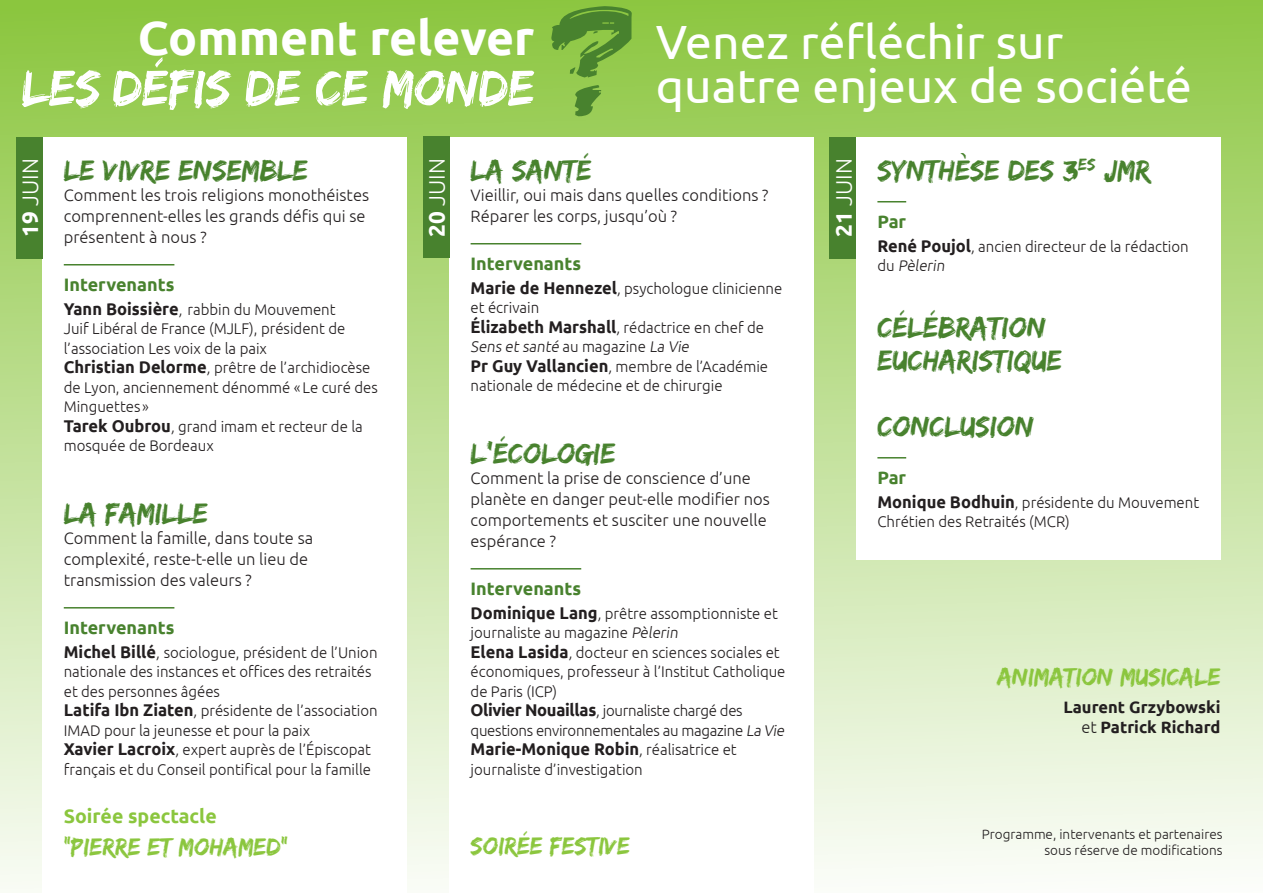
<style>
.page{position:relative;width:1263px;height:893px;background:#fff}
.page>*{position:absolute;margin:0;border:0;box-sizing:border-box;transform-origin:0 0}
.t1{font:52.5px "Edo SZ";color:#fff}
.t2{font:48px/45px "Ubuntu";color:#fff}
.t3{font:700 48px "Ubuntu";color:#fff}
.t4{font:30px/33px "Edo SZ";color:#48822e}
.t5{font:25.5px "Edo SZ";color:#8bc63e}
.t6{font:300 22.5px "Ubuntu";color:#fff}
.t7{font:700 19.5px "Ubuntu";color:#8bc63e}
.t8{font:700 18px "Ubuntu";color:#48822e}
.t9{font:700 16.95px "Ubuntu";color:#231f20}
.t10{font:300 16.5px/21px "Ubuntu";color:#231f20}
.t11{font:700 16.5px/19.8px "Ubuntu";color:#231f20;text-align:right}
.t12{font:300 15.45px/19.5px "Ubuntu";color:#231f20}
.t13{font:300 13.5px/16.5px "Ubuntu";color:#231f20;text-align:right}
.s1{font-weight:700}
.s2{font-weight:700;font-size:16.95px}
.s3{font-weight:300;font-size:15.45px}
.s4{font-weight:300}
</style>
<div class="page">
<div style="left:0;top:0;width:1263px;height:893px;background:linear-gradient(to bottom,#8dc742,#fcfdfa)"></div>
<div style="left:43px;top:137px;width:364px;height:756px;background:#fff"></div>
<hr style="left:64px;top:264px;width:110px;height:1px;background:#48822e">
<hr style="left:64px;top:607px;width:110px;height:1px;background:#48822e">
<div style="left:449px;top:137px;width:365px;height:756px;background:#fff"></div>
<hr style="left:471px;top:243px;width:110px;height:1px;background:#48822e">
<hr style="left:471px;top:568px;width:110px;height:1px;background:#48822e">
<div style="left:856px;top:137px;width:364px;height:422px;background:#fff"></div>
<svg style="left:877px;top:201px;width:29px;height:1px"></svg>
<svg style="left:877px;top:457px;width:29px;height:1px"></svg>
<svg style="left:551px;top:6px;width:81px;height:110px"></svg>
<div style="left:830px;top:137px;width:26px;height:121px;background:#48822e"></div>
<div style="left:423px;top:137px;width:26px;height:121px;background:#48822e"></div>
<div style="left:16px;top:137px;width:27px;height:121px;background:#48822e"></div>
<h2 class="t3" style="left:138px;top:9px;width:398px">Comment relever</h2>
<h1 class="t1" style="left:22px;top:57px;width:514px">LES DÉFIS DE CE MONDE</h1>
<h2 class="t2" style="left:656px;top:17px;width:538px">Venez réfléchir sur quatre enjeux de société</h2>
<h3 class="t6" style="left:16px;top:237px;width:80px;rotate:-90deg"><span class="s1">19</span> JUIN</h3>
<h3 class="t4" style="left:64px;top:153px;width:246px">LE VIVRE ENSEMBLE</h3>
<p class="t10" style="left:64px;top:184px;width:307px">Comment les trois religions monothéistes comprennent-elles les grands défis qui se présentent à nous ?</p>
<p class="t8" style="left:64px;top:274px;width:112px">Intervenants</p>
<p class="t12" style="left:64px;top:299px;width:315px"><span class="s2">Yann Boissière</span>, rabbin du Mouvement<br>Juif Libéral de France (MJLF), président de l’association Les voix de la paix<br><span class="s2">Christian Delorme</span>,prêtre de l’archidiocèse de Lyon, anciennement dénommé «Le curé des Minguettes »<br><span class="s2">Tarek Oubrou</span>, grand imam et recteur de la mosquée de Bordeaux</p>
<h3 class="t4" style="left:64px;top:496px;width:146px">LA FAMILLE</h3>
<p class="t10" style="left:64px;top:527px;width:251px">Comment la famille, dans toute sa complexité, reste-t-elle un lieu de transmission des valeurs ?</p>
<p class="t8" style="left:64px;top:617px;width:112px">Intervenants</p>
<p class="t12" style="left:64px;top:642px;width:315px"><span class="s2">Michel Billé</span>,sociologue, président de l’Union nationale des instances et offices des retraités et des personnes âgées<br><span class="s2">Latifa Ibn Ziaten</span>, présidente de l’association IMAD pour la jeunesse et pour la paix<br><span class="s2">Xavier Lacroix</span>, expert auprès de l’Épiscopat français et du Conseil pontifical pour la famille</p>
<p class="t7" style="left:64px;top:805px;width:155px">Soirée spectacle</p>
<h3 class="t5" style="left:64px;top:832px;width:226px">“PIERRE ET MOHAMED”</h3>
<h3 class="t6" style="left:423px;top:237px;width:80px;rotate:-90deg"><span class="s1">20</span> JUIN</h3>
<h3 class="t4" style="left:471px;top:153px;width:122px">LA SANTÉ</h3>
<p class="t10" style="left:471px;top:184px;width:299px">Vieillir, oui mais dans quelles conditions ?<br>Réparer les corps, jusqu’où ?</p>
<p class="t8" style="left:471px;top:253px;width:112px">Intervenants</p>
<p class="t12" style="left:471px;top:278px;width:313px"><span class="s2">Marie de Hennezel</span>,psychologue clinicienne et écrivain<br><span class="s2">Élizabeth Marshall</span>, rédactrice en chef de Sens et santé a u m a g a zi n e La Vie<br><span class="s2">Pr Guy Vallancien</span>,membre de l’Académie nationale de médecine et de chirurgie</p>
<h3 class="t4" style="left:471px;top:436px;width:146px">L’ÉCOLOGIE</h3>
<p class="t10" style="left:471px;top:467px;width:301px">Comment la prise de conscience d’une planète en danger peut-elle modifier nos comportements et susciter une nouvelle espérance ?</p>
<p class="t8" style="left:471px;top:578px;width:112px">Intervenants</p>
<p class="t12" style="left:471px;top:603px;width:318px"><span class="s2">Dominique Lang</span>, prêtre assomptionniste et journaliste au magazine Pèlerin<br><span class="s2">Elena Lasida</span>, docteur en sciences sociales et économiques, professeur à l’Institut Catholique de Paris (ICP)<br><span class="s2">Olivier Nouaillas</span>,journaliste chargé des questions environnementales au magazine La Vie</p>
<p class="t9" style="left:471px;top:739px;width:268px">Marie-Monique Robin<span class="s3">, réalisatrice et</span></p>
<p class="t12" style="left:471px;top:759px;width:174px">journaliste d’investigation</p>
<h3 class="t5" style="left:471px;top:831px;width:161px">SOIRÉE FESTIVE</h3>
<h3 class="t6" style="left:830px;top:237px;width:80px;rotate:-90deg"><span class="s1">21</span> JUIN</h3>
<h3 class="t4" style="left:877px;top:153px;width:274px">SYNTHÈSE DES 3<sup>ES</sup> JMR</h3>
<p class="t8" style="left:877px;top:211px;width:30px">Par</p>
<p class="t12" style="left:877px;top:236px;width:313px"><span class="s2">René Poujol</span>, ancien directeur de la rédaction d u Pèlerin</p>
<h3 class="t4" style="left:877px;top:310px;width:186px">CÉLÉBRATION<br>EUCHARISTIQUE</h3>
<h3 class="t4" style="left:877px;top:409px;width:158px">CONCLUSION</h3>
<p class="t8" style="left:877px;top:467px;width:30px">Par</p>
<p class="t12" style="left:877px;top:492px;width:323px"><span class="s2">Monique Bodhuin</span>,présidente du Mouvement<br>Chrétien des Retraités (MCR)</p>
<h3 class="t5" style="left:997px;top:662px;width:225px">ANIMATION MUSICALE</h3>
<p class="t11" style="left:1063px;top:697px;width:159px">Laurent Grzybowski <span class="s4">et</span> Patrick Richard</p>
<p class="t13" style="left:982px;top:825px;width:242px">Programme, intervenants et partenaires sous réserve de modifications</p>
</div>
